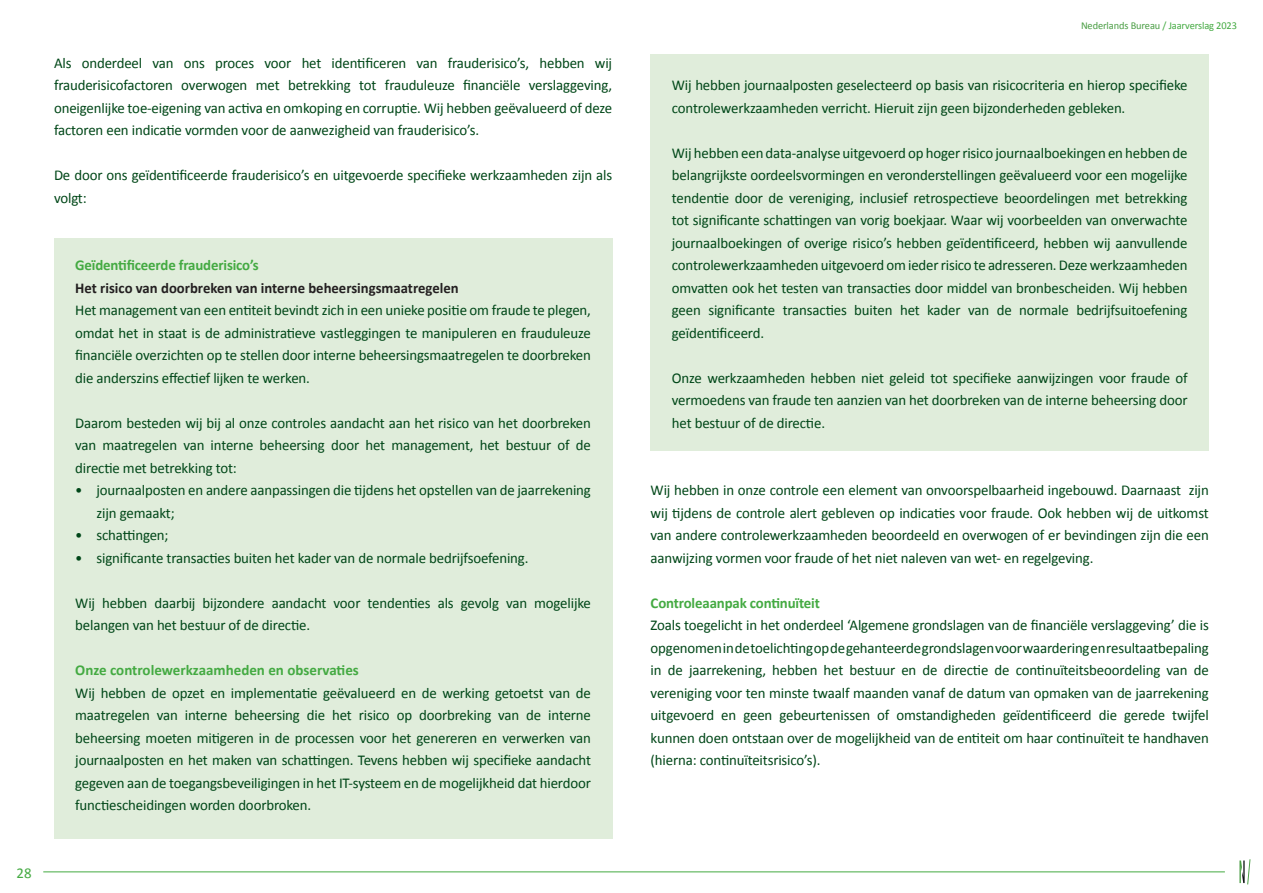
<style>
.page{position:relative;width:1263px;height:893px;background:#fff}
.page>*{position:absolute;margin:0;border:0;box-sizing:border-box;transform-origin:0 0}
.t1{font:15px/22.5px "Calibri";letter-spacing:-.01em;color:#004718;text-align:justify}
.t2{font:700 15px "Calibri";letter-spacing:-.01em;color:#44aa42}
.t3{font:700 15px "Calibri";color:#231f20}
.t4{font:15px "Calibri";color:#44aa42}
.t5{font:10.5px "Calibri";letter-spacing:-.01em;color:#4b9e45}
.s1{color:#44aa42}
</style>
<div class="page">
<hr style="left:43px;top:871px;width:1182px;height:1px;background:#44aa42">
<svg style="left:1239px;top:859px;width:11px;height:25px"></svg>
<div style="left:54px;top:238px;width:558px;height:601px;background:#e0eddb"></div>
<div style="left:651px;top:54px;width:558px;height:397px;background:#e0eddb"></div>
<p class="t4" style="left:17px;top:863px;width:17px">28</p>
<p class="t1" style="left:54px;top:51px;width:560px">Als onderdeel van ons proces voor het identificeren van frauderisico’s, hebben wij frauderisicofactoren overwogen met betrekking tot frauduleuze financiële verslaggeving, oneigenlijke toe-eigening van activa en omkoping en corruptie. Wij hebben geëvalueerd of deze factoren een indicatie vormden voor de aanwezigheid van frauderisico’s.</p>
<p class="t1" style="left:54px;top:163px;width:560px">De door ons geïdentificeerde frauderisico’s en uitgevoerde specifieke werkzaamheden zijn als volgt:</p>
<p class="t2" style="left:75px;top:256px;width:185px">Geïdentificeerde frauderisico’s</p>
<p class="t3" style="left:75px;top:278px;width:385px">Het risico van doorbreken van interne beheersingsmaatregelen</p>
<p class="t1" style="left:75px;top:298px;width:517px">Het management van een entiteit bevindt zich in een unieke positie om fraude te plegen, omdat het in staat is de administratieve vastleggingen te manipuleren en frauduleuze financiële overzichten op te stellen door interne beheersingsmaatregelen te doorbreken die anderszins effectief lijken te werken.</p>
<p class="t1" style="left:75px;top:411px;width:517px">Daarom besteden wij bij al onze controles aandacht aan het risico van het doorbreken van maatregelen van interne beheersing door het management, het bestuur of de directie met betrekking tot:</p>
<p class="t1" style="left:97px;top:478px;width:496px;text-indent:-21px">• journaalposten en andere aanpassingen die tijdens het opstellen van de jaarrekening zijn gemaakt;</p>
<p class="t1" style="left:75px;top:523px;width:95px">• schattingen;</p>
<p class="t1" style="left:75px;top:546px;width:455px">• significante transacties buiten het kader van de normale bedrijfsoefening.</p>
<p class="t1" style="left:75px;top:591px;width:517px">Wij hebben daarbij bijzondere aandacht voor tendenties als gevolg van mogelijke belangen van het bestuur of de directie.</p>
<p class="t2" style="left:75px;top:661px;width:285px">Onze controlewerkzaamheden en observaties</p>
<p class="t1" style="left:75px;top:681px;width:517px">Wij hebben de opzet en implementatie geëvalueerd en de werking getoetst van de maatregelen van interne beheersing die het risico op doorbreking van de interne beheersing moeten mitigeren in de processen voor het genereren en verwerken van journaalposten en het maken van schattingen. Tevens hebben wij specifieke aandacht gegeven aan de toegangsbeveiligingen in het IT-systeem en de mogelijkheid dat hierdoor functiescheidingen worden doorbroken.</p>
<p class="t5" style="left:1081px;top:19px;width:158px">Nederlands Bureau <span class="s1">/ Jaarverslag 2023</span></p>
<p class="t1" style="left:672px;top:73px;width:517px">Wij hebben journaalposten geselecteerd op basis van risicocriteria en hierop specifieke controlewerkzaamheden verricht. Hieruit zijn geen bijzonderheden gebleken.</p>
<p class="t1" style="left:672px;top:141px;width:517px">Wij hebben een data-analyse uitgevoerd op hoger risico journaalboekingen en hebben de belangrijkste oordeelsvormingen en veronderstellingen geëvalueerd voor een mogelijke tendentie door de vereniging, inclusief retrospectieve beoordelingen met betrekking tot significante schattingen van vorig boekjaar. Waar wij voorbeelden van onverwachte journaalboekingen of overige risico’s hebben geïdentificeerd, hebben wij aanvullende controlewerkzaamheden uitgevoerd om ieder risico te adresseren. Deze werkzaamheden omvatten ook het testen van transacties door middel van bronbescheiden. Wij hebben geen significante transacties buiten het kader van de normale bedrijfsuitoefening geïdentificeerd.</p>
<p class="t1" style="left:672px;top:366px;width:517px">Onze werkzaamheden hebben niet geleid tot specifieke aanwijzingen voor fraude of vermoedens van fraude ten aanzien van het doorbreken van de interne beheersing door het bestuur of de directie.</p>
<p class="t1" style="left:651px;top:478px;width:560px">Wij hebben in onze controle een element van onvoorspelbaarheid ingebouwd. Daarnaast zijn wij tijdens de controle alert gebleven op indicaties voor fraude. Ook hebben wij de uitkomst van andere controlewerkzaamheden beoordeeld en overwogen of er bevindingen zijn die een aanwijzing vormen voor fraude of het niet naleven van wet- en regelgeving.</p>
<p class="t2" style="left:651px;top:593px;width:171px">Controleaanpak continuïteit</p>
<p class="t1" style="left:651px;top:613px;width:560px">Zoals toegelicht in het onderdeel ‘Algemene grondslagen van de financiële verslaggeving’ die is opgenomen in de toelichting op de gehanteerde grondslagen voor waardering en resultaatbepaling in de jaarrekening, hebben het bestuur en de directie de continuïteitsbeoordeling van de vereniging voor ten minste twaalf maanden vanaf de datum van opmaken van de jaarrekening uitgevoerd en geen gebeurtenissen of omstandigheden geïdentificeerd die gerede twijfel kunnen doen ontstaan over de mogelijkheid van de entiteit om haar continuïteit te handhaven (hierna: continuïteitsrisico’s).</p>
</div>
